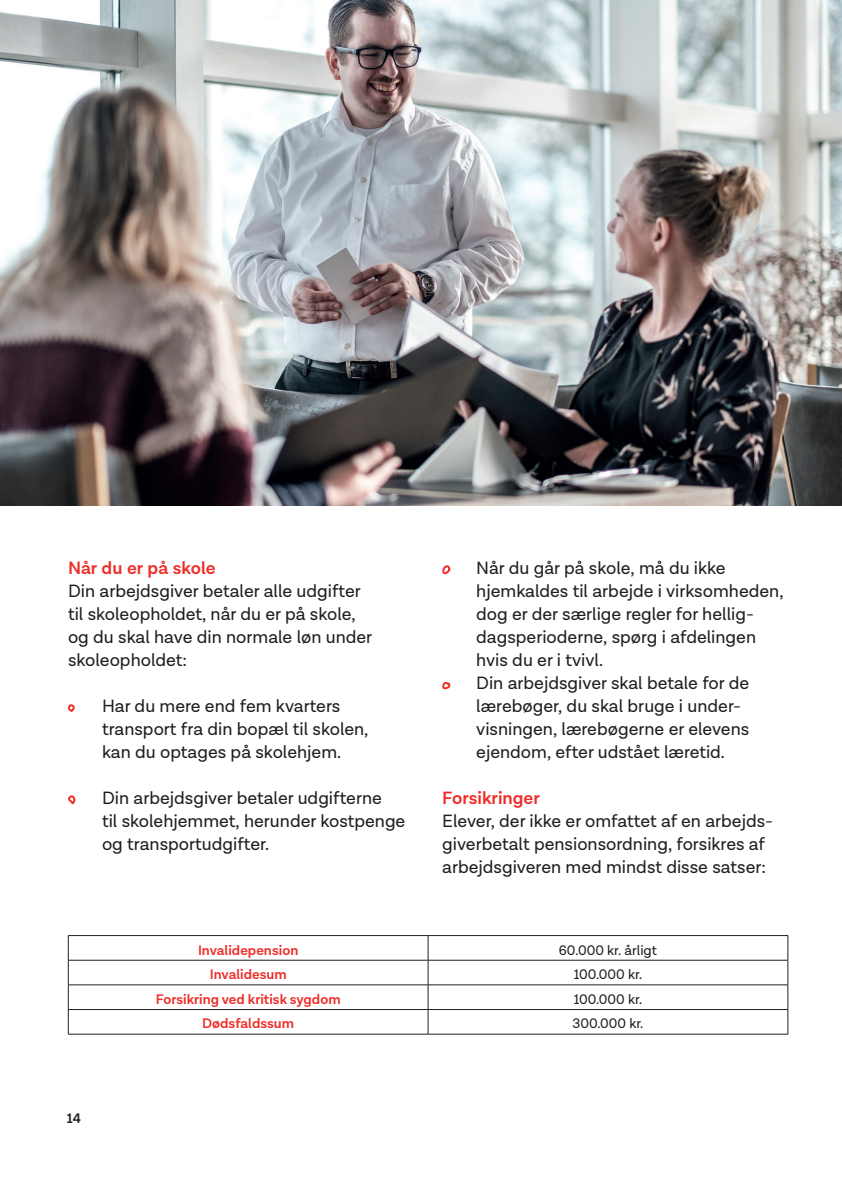
<style>
.page{position:relative;width:842px;height:1191px;background:#fff}
.page>*{position:absolute;margin:0;border:0;box-sizing:border-box;transform-origin:0 0}
.Brødtekst___P{font:18px/23px "Lota Grotesque";color:#231f20}
.Mellemrubrik___P{font:600 18px "Lota Grotesque";color:#ee2d28}
.Brød{font:600 14px "Lota Grotesque";color:#ee2d28}
.Brød-2{font:14px "Lota Grotesque";color:#231f20}
.t1{font:600 14px "Lota Grotesque";color:#231f20}
</style>
<div class="page">
<svg style="left:68px;top:704px;width:7px;height:8px"></svg>
<svg style="left:68px;top:795px;width:8px;height:9px"></svg>
<svg style="left:442px;top:565px;width:9px;height:9px"></svg>
<svg style="left:442px;top:682px;width:8px;height:7px"></svg>
<img style="left:0;top:0;width:842px;height:505px">
<svg style="left:69px;top:936px;width:718px;height:97px"></svg>
<hr style="left:68px;top:935px;width:360px;height:1px;background:#231f20">
<hr style="left:428px;top:935px;width:360px;height:1px;background:#231f20">
<hr style="left:68px;top:1009px;width:360px;height:1px;background:#231f20">
<hr style="left:428px;top:1009px;width:360px;height:1px;background:#231f20">
<hr style="left:68px;top:1033px;width:360px;height:1px;background:#231f20">
<hr style="left:428px;top:1033px;width:360px;height:1px;background:#231f20">
<svg style="left:68px;top:935px;width:1px;height:99px"></svg>
<hr style="left:68px;top:960px;width:360px;height:1px;background:#231f20">
<hr style="left:428px;top:960px;width:360px;height:1px;background:#231f20">
<svg style="left:428px;top:935px;width:1px;height:99px"></svg>
<svg style="left:787px;top:935px;width:1px;height:99px"></svg>
<hr style="left:68px;top:984px;width:360px;height:1px;background:#231f20">
<hr style="left:428px;top:984px;width:360px;height:1px;background:#231f20">
<p class="Mellemrubrik___P" style="left:68px;top:558px;width:149px">Når du er på skole</p>
<p class="Brødtekst___P" style="left:68px;top:580px;width:294px">Din arbejdsgiver betaler alle udgifter</p>
<p class="Brødtekst___P" style="left:68px;top:603px;width:289px">til skoleopholdet, når du er på skole,</p>
<p class="Brødtekst___P" style="left:68px;top:626px;width:306px">og du skal have din normale løn under skoleopholdet:</p>
<p class="Brødtekst___P" style="left:102px;top:695px;width:268px">Har du mere end fem kvarters transport fra din bopæl til skolen, kan du optages på skolehjem.</p>
<p class="Brødtekst___P" style="left:102px;top:787px;width:305px">Din arbejdsgiver betaler udgifterne<br>til skolehjemmet, herunder kostpenge og transportudgifter.</p>
<p class="Brødtekst___P" style="left:476px;top:557px;width:309px">Når du går på skole, må du ikke hjemkaldes til arbejde i virksomheden, dog er der særlige regler for hellig&shy;dagsperioderne, spørg i afdelingen hvis du er i tvivl.</p>
<p class="Brødtekst___P" style="left:476px;top:672px;width:275px">Din arbejdsgiver skal betale for de lærebøger, du skal bruge i under&shy;visningen, lærebøgerne er elevens ejendom, efter udstået læretid.</p>
<p class="Mellemrubrik___P" style="left:442px;top:788px;width:99px">Forsikringer</p>
<p class="Brødtekst___P" style="left:442px;top:810px;width:332px">Elever, der ikke er omfattet af en arbejds&shy;giverbetalt pensionsordning, forsikres af arbejdsgiveren med mindst disse satser:</p>
<p class="t1" style="left:67px;top:1110px;width:16px">14</p>
<p class="Brød" style="left:198px;top:941px;width:102px">Invalidepension</p>
<p class="Brød-2" style="left:559px;top:942px;width:100px">60.000 kr. årligt</p>
<p class="Brød" style="left:210px;top:966px;width:78px">Invalidesum</p>
<p class="Brød-2" style="left:574px;top:966px;width:70px">100.000 kr.</p>
<p class="Brød" style="left:156px;top:991px;width:186px">Forsikring ved kritisk sygdom</p>
<p class="Brød-2" style="left:574px;top:991px;width:70px">100.000 kr.</p>
<p class="Brød" style="left:202px;top:1015px;width:93px">Dødsfaldssum</p>
<p class="Brød-2" style="left:572px;top:1016px;width:72px">300.000 kr.</p>
</div>
